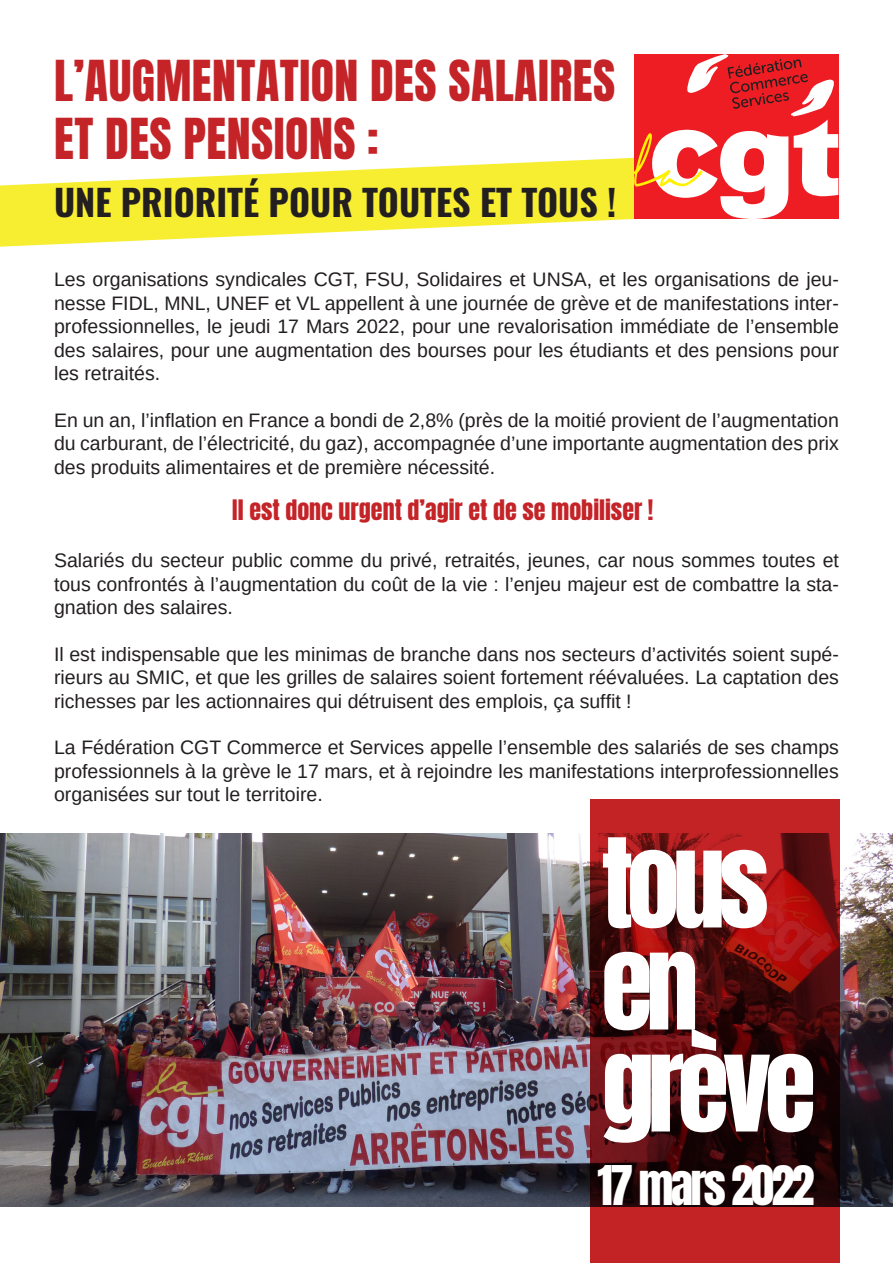
<style>
.page{position:relative;width:893px;height:1263px;background:#fff}
.page>*{position:absolute;margin:0;border:0;box-sizing:border-box;transform-origin:0 0}
.big_title_black{font:105px "Anton";letter-spacing:-.06em;color:#fff}
.t1{font:48px "Anton";letter-spacing:.01em;color:#c42427}
.big_title_black-2{font:46.5px "Anton";letter-spacing:-.06em;color:#fff}
.t2{font:700 36px "Oswald";color:#231f20}
.Quotes_White{font:24px "Anton";color:#c42428}
.t3{font:19.5px/23.4px "Arimo";color:#231f20;text-align:justify}
</style>
<div class="page">
<svg style="left:0;top:157px;width:634px;height:90px;fill:#f7ee32"></svg>
<img style="left:0;top:833px;width:893px;height:374px">
<svg style="left:634px;top:54px;width:204px;height:165px"></svg>
<svg style="left:590px;top:799px;width:250px;height:464px;background:#6a1012"></svg>
<p class="t1" style="left:54px;top:57px;width:562px">L’AUGMENTATION DES SALAIRES</p>
<p class="t1" style="left:54px;top:114px;width:326px">ET DES PENSIONS :</p>
<p class="t2" style="left:54px;top:184px;width:564px">UNE PRIORITÉ POUR TOUTES ET TOUS !</p>
<p class="t3" style="left:54px;top:268px;width:786px">Les organisations syndicales CGT, FSU, Solidaires et UNSA, et les organisations de jeu&shy;nesse FIDL, MNL, UNEF et VL appellent à une journée de grève et de manifestations inter&shy;professionnelles, le jeudi 17 Mars 2022, pour une revalorisation immédiate de l’ensemble des salaires, pour une augmentation des bourses pour les étudiants et des pensions pour les retraités.</p>
<p class="t3" style="left:54px;top:408px;width:786px">En un an, l’inflation en France a bondi de 2,8% (près de la moitié provient de l’augmentation du carburant, de l’électricité, du gaz), accompagnée d’une importante augmentation des prix des produits alimentaires et de première nécessité.</p>
<p class="Quotes_White" style="left:232px;top:498px;width:423px">Il est donc urgent d’agir et de se mobiliser !</p>
<p class="t3" style="left:54px;top:549px;width:786px">Salariés du secteur public comme du privé, retraités, jeunes, car nous sommes toutes et tous confrontés à l’augmentation du coût de la vie : l’enjeu majeur est de combattre la sta&shy;gnation des salaires.</p>
<p class="t3" style="left:54px;top:642px;width:786px">Il est indispensable que les minimas de branche dans nos secteurs d’activités soient supé&shy;rieurs au SMIC, et que les grilles de salaires soient fortement réévaluées. La captation des richesses par les actionnaires qui détruisent des emplois, ça suffit !</p>
<p class="t3" style="left:54px;top:736px;width:786px">La Fédération CGT Commerce et Services appelle l’ensemble des salariés de ses champs professionnels à la grève le 17 mars, et à rejoindre les manifestations interprofessionnelles organisées sur tout le territoire.</p>
<p class="big_title_black" style="left:601px;top:830px;width:169px">tous</p>
<p class="big_title_black" style="left:601px;top:932px;width:99px">en</p>
<p class="big_title_black" style="left:601px;top:1034px;width:216px">grève</p>
<p class="big_title_black-2" style="left:597px;top:1161px;width:219px">17 mars 2022</p>
</div>
